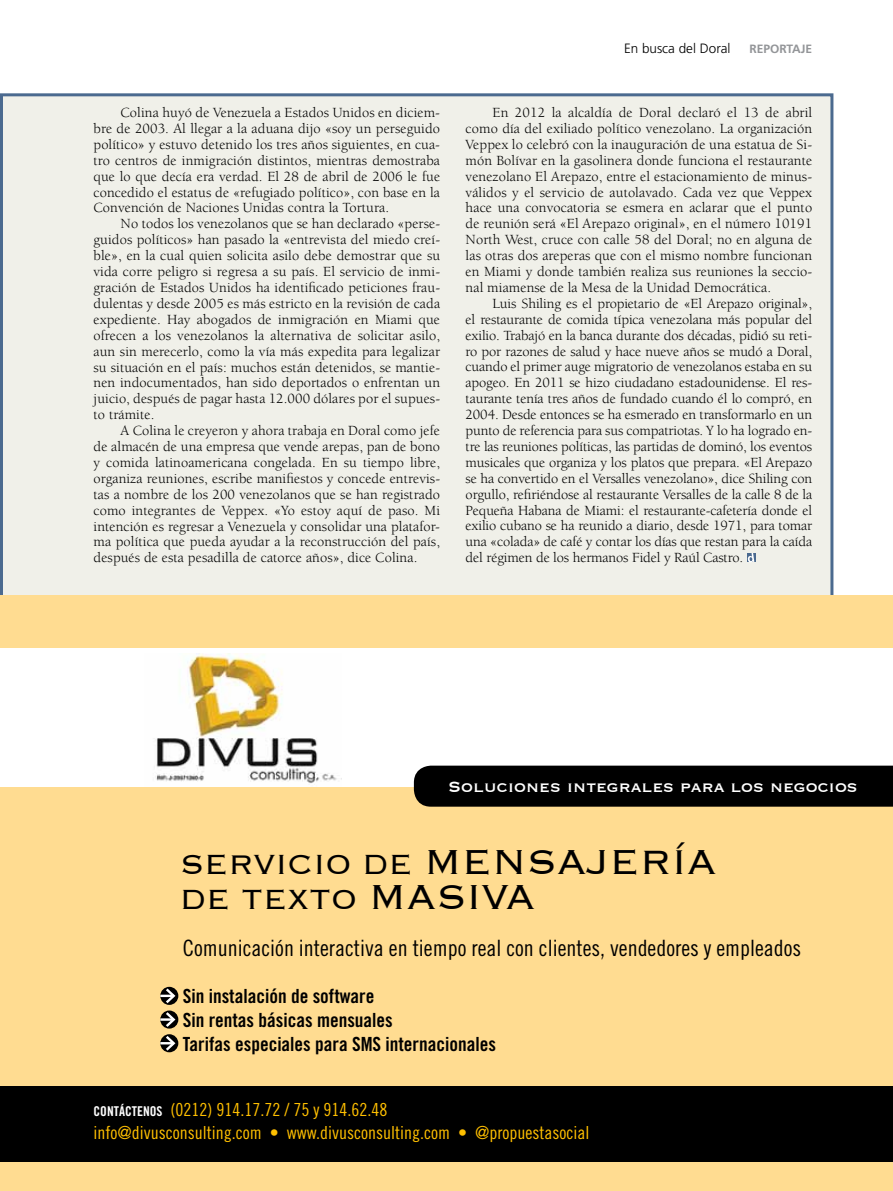
<style>
.page{position:relative;width:893px;height:1191px;background:#fff}
.page>*{position:absolute;margin:0;border:0;box-sizing:border-box;transform-origin:0 0}
.t1{font:300 36px/34.5px "Copperplate";color:#000}
.t2{font:22.5px "Trade Gothic Cond Eighteen";color:#000}
.t3{font:19.5px/24px "Trade Gothic Bold Cond Twenty";color:#000}
.t4{font:19.5px "Copperplate";color:#fff}
.t5{font:18px/22.5px "Trade Gothic Cond Eighteen";color:#ffc000}
.t6{font:14.4px/15.9px "Berkeley";letter-spacing:.005em;color:#000;text-align:justify}
.t7{font:300 13.5px "Frutiger";color:#000}
.t8{font:700 12px "Frutiger";color:#939598}
.s1{font-size:45px}
.s2{font-family:"Trade Gothic Bold Cond Twenty";font-size:13.5px;color:#fff}
</style>
<div class="page">
<div style="left:0;top:93px;width:833px;height:1047px;background:#f0f0e9;border:3px solid #4b6a8f"></div>
<svg style="left:747px;top:553px;width:8px;height:9px"></svg>
<svg style="left:748px;top:553px;width:6px;height:9px"></svg>
<div style="left:0;top:595px;width:893px;height:596px;background:#ffdc91"></div>
<div style="left:0;top:648px;width:893px;height:139px;background:#fff"></div>
<img style="left:155px;top:653px;width:187px;height:130px">
<div style="left:414px;top:765px;width:479px;height:41px;background:#000"></div>
<div style="left:0;top:1086px;width:893px;height:75px;background:#000"></div>
<svg style="left:160px;top:1034px;width:17px;height:18px"></svg>
<svg style="left:160px;top:986px;width:17px;height:42px"></svg>
<p class="t6" style="left:94px;top:105px;width:348px;text-indent:27px">Colina huyó de Venezuela a Estados Unidos en diciem&shy;bre de 2003. Al llegar a la aduana dijo «soy un perseguido político» y estuvo detenido los tres años siguientes, en cua&shy;tro centros de inmigración distintos, mientras demostraba que lo que decía era verdad. El 28 de abril de 2006 le fue concedido el estatus de «refugiado político», con base en la Convención de Naciones Unidas contra la Tortura.</p>
<p class="t6" style="left:94px;top:216px;width:348px;text-indent:27px">No todos los venezolanos que se han declarado «perse&shy;guidos políticos» han pasado la «entrevista del miedo creí&shy;ble», en la cual quien solicita asilo debe demostrar que su vida corre peligro si regresa a su país. El servicio de inmi&shy;gración de Estados Unidos ha identificado peticiones frau&shy;dulentas y desde 2005 es más estricto en la revisión de cada expediente. Hay abogados de inmigración en Miami que ofrecen a los venezolanos la alternativa de solicitar asilo, aun sin merecerlo, como la vía más expedita para legalizar su situación en el país: muchos están detenidos, se mantie&shy;nen indocumentados, han sido deportados o enfrentan un juicio, después de pagar hasta 12.000 dólares por el supues&shy;to trámite.</p>
<p class="t6" style="left:94px;top:423px;width:348px;text-indent:27px">A Colina le creyeron y ahora trabaja en Doral como jefe de almacén de una empresa que vende arepas, pan de bono y comida latinoamericana congelada. En su tiempo libre, organiza reuniones, escribe manifiestos y concede entrevis&shy;tas a nombre de los 200 venezolanos que se han registrado como integrantes de Veppex. «Yo estoy aquí de paso. Mi intención es regresar a Venezuela y consolidar una platafor&shy;ma política que pueda ayudar a la reconstrucción del país, después de esta pesadilla de catorce años», dice Colina.</p>
<p class="t7" style="left:624px;top:41px;width:108px">En busca del Doral</p>
<p class="t8" style="left:749px;top:42px;width:64px">REPORTAJE</p>
<p class="t6" style="left:466px;top:105px;width:348px;text-indent:27px">En 2012 la alcaldía de Doral declaró el 13 de abril como día del exiliado político venezolano. La organización Veppex lo celebró con la inauguración de una estatua de Si&shy;món Bolívar en la gasolinera donde funciona el restaurante venezolano El Arepazo, entre el estacionamiento de minus&shy;válidos y el servicio de autolavado. Cada vez que Veppex hace una convocatoria se esmera en aclarar que el punto de reunión será «El Arepazo original», en el número 10191<br>North West, cruce con calle 58 del Doral; no en alguna de las otras dos areperas que con el mismo nombre funcionan en Miami y donde también realiza sus reuniones la seccio&shy;nal miamense de la Mesa de la Unidad Democrática.</p>
<p class="t6" style="left:466px;top:296px;width:348px;text-indent:27px">Luis Shiling es el propietario de «El Arepazo original», el restaurante de comida típica venezolana más popular del exilio. Trabajó en la banca durante dos décadas, pidió su reti&shy;ro por razones de salud y hace nueve años se mudó a Doral, cuando el primer auge migratorio de venezolanos estaba en su apogeo. En 2011 se hizo ciudadano estadounidense. El res&shy;taurante tenía tres años de fundado cuando él lo compró, en 2004. Desde entonces se ha esmerado en transformarlo en un punto de referencia para sus compatriotas. Y lo ha logrado en&shy;tre las reuniones políticas, las partidas de dominó, los eventos musicales que organiza y los platos que prepara. «El Arepazo se ha convertido en el Versalles venezolano», dice Shiling con orgullo, refiriéndose al restaurante Versalles de la calle 8 de la Pequeña Habana de Miami: el restaurante-cafetería donde el exilio cubano se ha reunido a diario, desde 1971, para tomar una «colada» de café y contar los días que restan para la caída del régimen de los hermanos Fidel y Raúl Castro.</p>
<h3 class="t4" style="left:448px;top:773px;width:411px">Soluciones integrales para los negocios</h3>
<h1 class="t1" style="left:180px;top:845px;width:538px">Servicio de <span class="s1">mensajería </span>de texto <span class="s1">masiva</span></h1>
<h2 class="t2" style="left:183px;top:934px;width:620px">Comunicación interactiva en tiempo real con clientes, vendedores y empleados</h2>
<h3 class="t3" style="left:183px;top:983px;width:315px">Sin instalación de software<br>Sin rentas básicas mensuales<br>Tarifas especiales para SMS internacionales</h3>
<p class="t5" style="left:94px;top:1098px;width:498px"><span class="s2">Contáctenos</span> (0212) 914.17.72 / 75 y 914.62.48<br>info@divusconsulting.com • www.divusconsulting.com • @propuestasocial</p>
</div>
